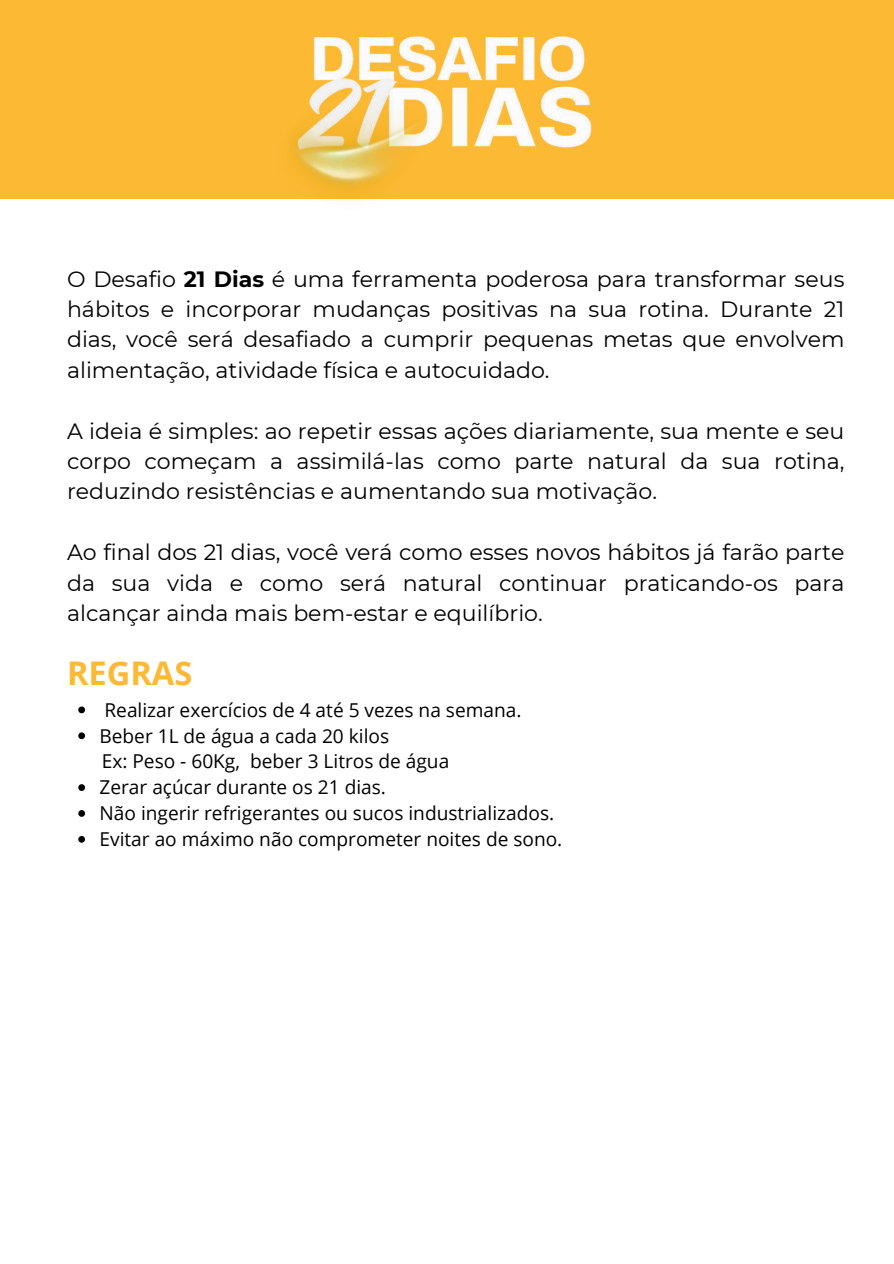
<style>
.page{position:relative;width:894px;height:1264px;background:#fff}
.page>*{position:absolute;margin:0;border:0;box-sizing:border-box;transform-origin:0 0}
.t1{font:700 32.55px "Open Sans";color:#fcb933}
.t2{font:22.05px/30.3px "Montserrat";color:#000;text-align:justify}
.t3{font:19.05px/25.8px "Open Sans";color:#000}
.s1{font-weight:700}
</style>
<div class="page">
<div style="left:0;top:0;width:893px;height:199px;background:#fcb933"></div>
<svg style="left:78px;top:706px;width:7px;height:7px"></svg>
<svg style="left:78px;top:732px;width:7px;height:7px"></svg>
<svg style="left:78px;top:784px;width:7px;height:7px"></svg>
<svg style="left:78px;top:810px;width:7px;height:6px"></svg>
<svg style="left:78px;top:836px;width:7px;height:6px"></svg>
<img style="left:569px;top:40px;width:23px;height:108px">
<img style="left:293px;top:40px;width:276px;height:161px">
<img style="left:313px;top:36px;width:264px;height:4px">
<p class="t2" style="left:67px;top:263px;width:778px">O Desafio <span class="s1">21 Dias</span> é uma ferramenta poderosa para transformar seus hábitos e incorporar mudanças positivas na sua rotina. Durante 21 dias, você será desafiado a cumprir pequenas metas que envolvem alimentação, atividade física e autocuidado.</p>
<p class="t2" style="left:67px;top:415px;width:778px">A ideia é simples: ao repetir essas ações diariamente, sua mente e seu corpo começam a assimilá-las como parte natural da sua rotina, reduzindo resistências e aumentando sua motivação.</p>
<p class="t2" style="left:67px;top:537px;width:778px">Ao final dos 21 dias, você verá como esses novos hábitos já farão parte da sua vida e como será natural continuar praticando-os para alcançar ainda mais bem-estar e equilíbrio.</p>
<h1 class="t1" style="left:67px;top:650px;width:127px">REGRAS</h1>
<p class="t3" style="left:99px;top:696px;width:464px">Realizar exercícios de 4 até 5 vezes na semana.<br>Beber 1L de água a cada 20 kilos<br>Ex: Peso - 60Kg, beber 3 Litros de água<br>Zerar açúcar durante os 21 dias.<br>Não ingerir refrigerantes ou sucos industrializados.<br>Evitar ao máximo não comprometer noites de sono.</p>
</div>
